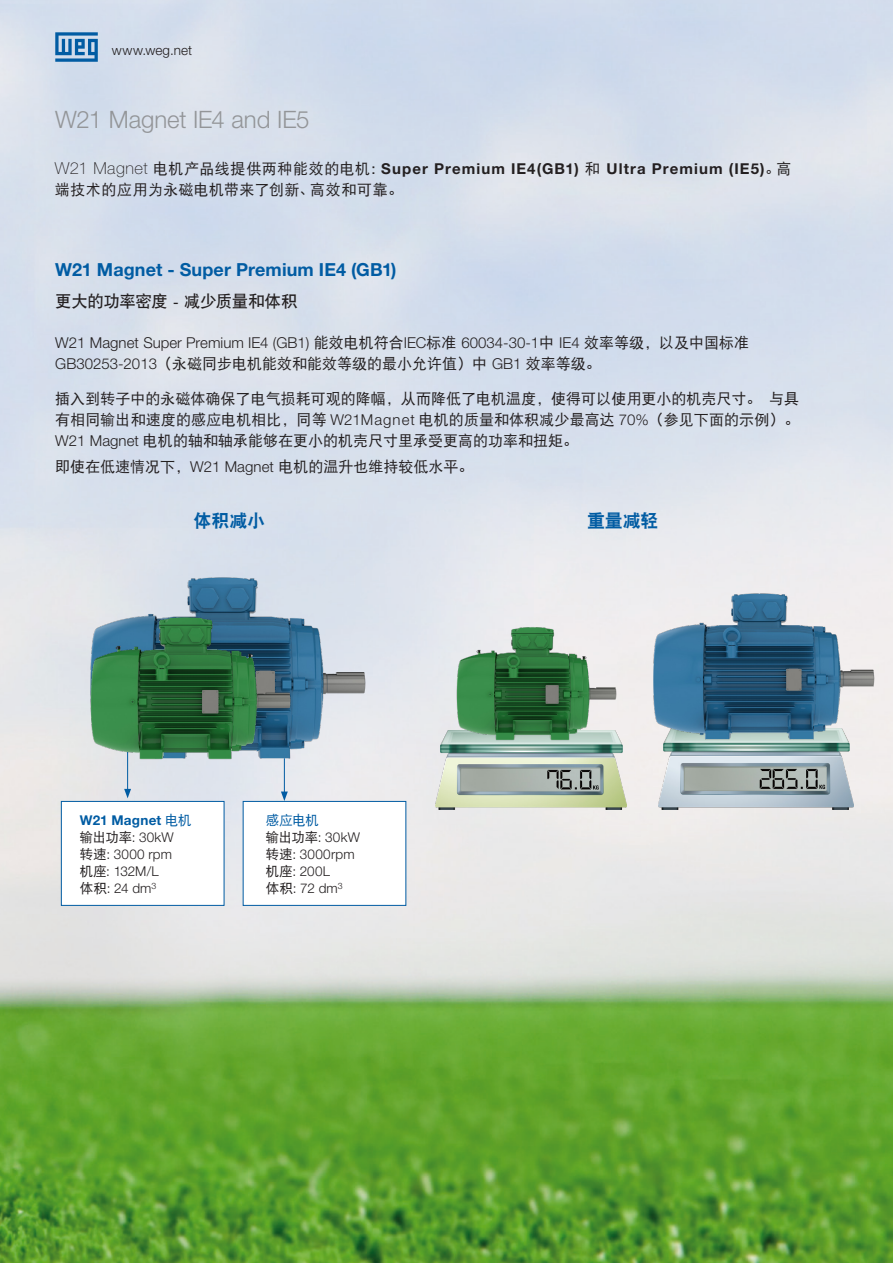
<style>
.page{position:relative;width:893px;height:1263px;background:#fff}
.page>*{position:absolute;margin:0;border:0;box-sizing:border-box;transform-origin:0 0}
._05___Headline_HN45{font:300 24px "Helvetica Neue LT Pro";letter-spacing:-.01em;color:#939598}
._09___Copy_BLACK_HN4{font:700 18px "Helvetica Neue LT Pro";letter-spacing:.005em;color:#015ca3}
._09___Copy_BLACK_HN4-2{font:18px "DFP Hei W9";letter-spacing:-.01em;color:#015ca3}
._09___Copy_BLACK_HN4-3{font:16.5px "DFP Hei W7";letter-spacing:-.025em;color:#231f20}
.Body_Text{font:15px/21px "DFP Hei W5";color:#231f20;text-align:justify}
._09___Copy_BLACK_HN4-4{font:300 15px/21px "Helvetica Neue LT Pro";color:#231f20}
.INTRODUÇÃO{font:15px/21px "DFP Hei W5";letter-spacing:.025em;color:#231f20}
._09___Copy_BLACK_HN4-5{font:15px "DFP Hei W5";color:#231f20}
._09___Copy_BLACK_HN4-6{font:300 13.5px "Helvetica Neue LT Pro";letter-spacing:.01em;color:#231f20}
._04___Webaddress_LEF{font:300 13.5px "Helvetica Neue LT Pro";letter-spacing:.015em;color:#231f20}
._09___Copy_BLACK_HN4-7{font:700 13.5px "Helvetica Neue LT Pro";letter-spacing:.015em;color:#015ca3}
._09___Copy_BLACK_HN4-8{font:13.5px "DFP Hei W5";color:#015ca3}
.s1{font-family:"Helvetica Neue LT Pro";font-weight:100;font-size:16.5px}
.s2{font-family:"Helvetica Neue LT Pro";font-weight:700}
.s3{font-family:"DFP Hei W5";font-weight:400}
.s4{font-family:"Helvetica Neue LT Pro";font-weight:300}
</style>
<div class="page">
<img style="left:0;top:0;width:893px;height:1263px">
<svg style="left:55px;top:32px;width:43px;height:30px"></svg>
<div style="left:243px;top:801px;width:163px;height:105px;background:#fff;border:1px solid #015ca3"></div>
<div style="left:61px;top:801px;width:163px;height:105px;background:#fff;border:1px solid #015ca3"></div>
<hr style="left:127px;top:744px;width:1px;height:47px;background:#015ca3">
<svg style="left:124px;top:789px;width:7px;height:9px"></svg>
<hr style="left:284px;top:741px;width:1px;height:53px;background:#015ca3">
<svg style="left:281px;top:791px;width:7px;height:10px"></svg>
<img style="left:658px;top:746px;width:195px;height:64px">
<img style="left:435px;top:730px;width:192px;height:80px">
<img style="left:79px;top:531px;width:291px;height:236px">
<img style="left:81px;top:583px;width:213px;height:205px">
<img style="left:449px;top:599px;width:170px;height:164px">
<img style="left:645px;top:557px;width:232px;height:189px">
<p class="_04___Webaddress_LEF" style="left:112px;top:42px;width:82px">www.weg.net</p>
<p class="_05___Headline_HN45" style="left:55px;top:104px;width:256px">W21 Magnet IE4 and IE5</p>
<p class="INTRODUÇÃO" style="left:55px;top:159px;width:738px"><span class="s1">W21 Magnet</span> 电机产品线提供两种能效的电机：<span class="s2">Super Premium IE4(GB1)</span> 和 <span class="s2">Ultra Premium (IE5)</span>。高端技术的应用为永磁电机带来了创新、高效和可靠。</p>
<p class="_09___Copy_BLACK_HN4" style="left:55px;top:259px;width:343px">W21 Magnet - Super Premium IE4 (GB1)</p>
<p class="_09___Copy_BLACK_HN4-3" style="left:55px;top:293px;width:244px">更大的功率密度 - 减少质量和体积</p>
<p class="_09___Copy_BLACK_HN4-4" style="left:55px;top:332px;width:695px">W21 Magnet Super Premium IE4 (GB1) <span class="s3">能效电机符合</span>IEC<span class="s3">标准</span> 60034-30-1<span class="s3">中</span> IE4 <span class="s3">效率等级，以及中国标准<br></span>GB30253-2013<span class="s3">（永磁同步电机能效和能效等级的最小允许值）中</span> GB1 <span class="s3">效率等级。</span></p>
<p class="Body_Text" style="left:55px;top:388px;width:746px">插入到转子中的永磁体确保了电气损耗可观的降幅，从而降低了电机温度，使得可以使用更小的机壳尺寸。 与具有相同输出和速度的感应电机相比，同等 <span class="s4">W21Magnet</span> 电机的质量和体积减少最高达 <span class="s4">70%</span>（参见下面的示例）。<span class="s4">W21 Magnet</span> 电机的轴和轴承能够在更小的机壳尺寸里承受更高的功率和扭矩。</p>
<p class="_09___Copy_BLACK_HN4-5" style="left:55px;top:459px;width:420px">即使在低速情况下，<span class="s4">W21 Magnet</span> 电机的温升也维持较低水平。</p>
<p class="_09___Copy_BLACK_HN4-2" style="left:194px;top:512px;width:73px">体积减小</p>
<p class="_09___Copy_BLACK_HN4-7" style="left:80px;top:812px;width:113px">W21 Magnet <span class="s3">电机</span></p>
<p class="_09___Copy_BLACK_HN4-6" style="left:80px;top:829px;width:95px"><span class="s3">输出功率</span>: 30kW</p>
<p class="_09___Copy_BLACK_HN4-6" style="left:80px;top:846px;width:94px"><span class="s3">转速</span>: 3000 rpm</p>
<p class="_09___Copy_BLACK_HN4-6" style="left:80px;top:863px;width:80px"><span class="s3">机座</span>: 132M/L</p>
<p class="_09___Copy_BLACK_HN4-6" style="left:80px;top:880px;width:78px"><span class="s3">体积</span>: 24 dm<sup>3</sup></p>
<p class="_09___Copy_BLACK_HN4-8" style="left:266px;top:813px;width:55px">感应电机</p>
<p class="_09___Copy_BLACK_HN4-6" style="left:266px;top:829px;width:95px"><span class="s3">输出功率</span>: 30kW</p>
<p class="_09___Copy_BLACK_HN4-6" style="left:266px;top:846px;width:90px"><span class="s3">转速</span>: 3000rpm</p>
<p class="_09___Copy_BLACK_HN4-6" style="left:266px;top:863px;width:66px"><span class="s3">机座</span>: 200L</p>
<p class="_09___Copy_BLACK_HN4-6" style="left:266px;top:880px;width:78px"><span class="s3">体积</span>: 72 dm<sup>3</sup></p>
<p class="_09___Copy_BLACK_HN4-2" style="left:587px;top:512px;width:73px">重量减轻</p>
</div>
